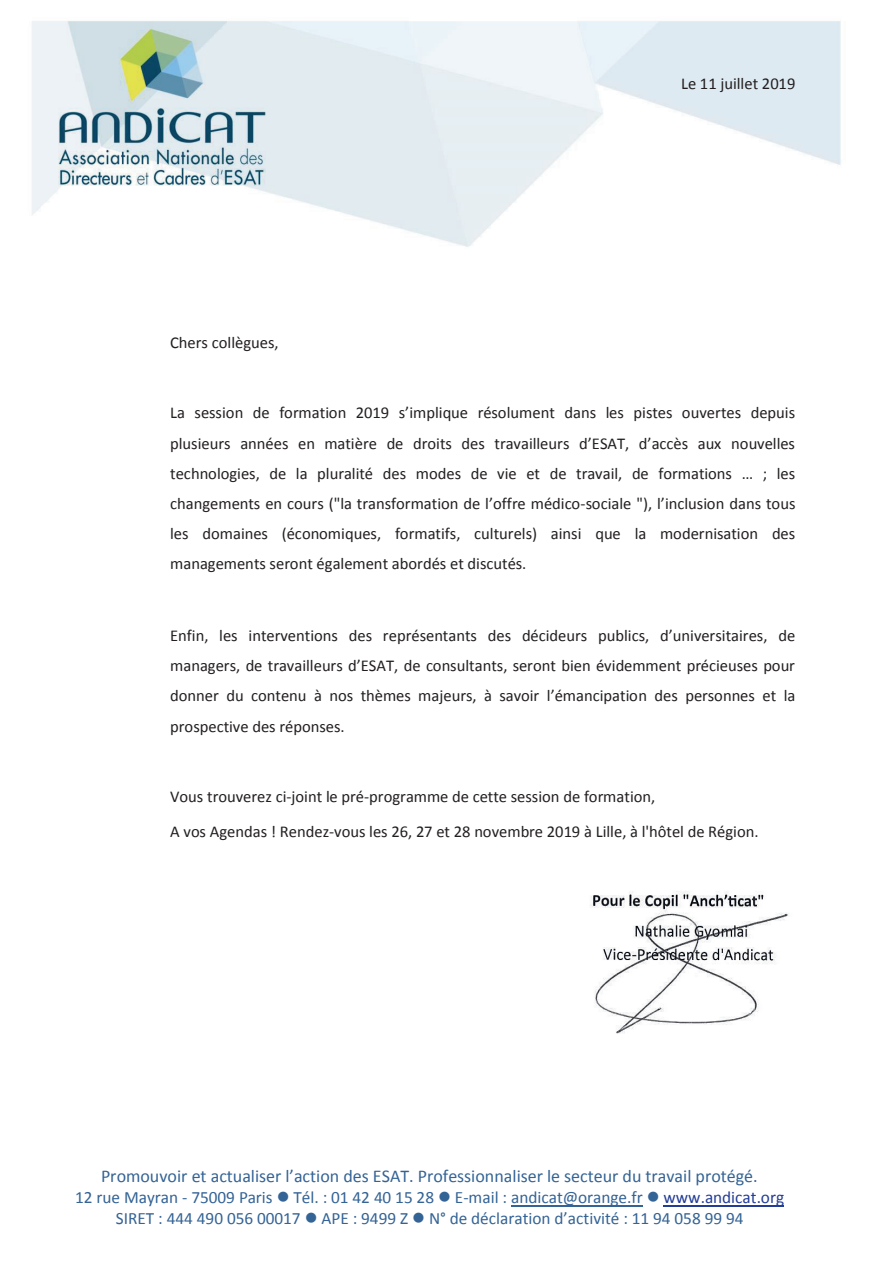
<style>
.page{position:relative;width:893px;height:1263px;background:#fff}
.page>*{position:absolute;margin:0;border:0;box-sizing:border-box;transform-origin:0 0}
.t1{font:18px "Calibri";color:#346395}
.t2{font:17.25px/21px "Calibri";color:#346395;text-align:center}
.t3{font:16.5px/30.3px "Calibri";color:#231f20;text-align:justify}
.s1{color:#233d97}
</style>
<div class="page">
<img style="left:32px;top:21px;width:809px;height:226px">
<hr style="left:511px;top:1205px;width:132px;height:1px;background:#346395">
<hr style="left:664px;top:1205px;width:120px;height:1px;background:#233d97">
<img style="left:591px;top:891px;width:198px;height:143px">
<p class="t3" style="left:170px;top:327px;width:110px">Chers collègues,</p>
<p class="t3" style="left:681px;top:68px;width:116px">Le 11 juillet 2019</p>
<p class="t3" style="left:170px;top:398px;width:627px">La session de formation 2019 s’implique résolument dans les pistes ouvertes depuis plusieurs années en matière de droits des travailleurs d’ESAT, d’accès aux nouvelles technologies, de la pluralité des modes de vie et de travail, de formations … ; les changements en cours ("la transformation de l’offre médico-sociale "), l’inclusion dans tous les domaines (économiques, formatifs, culturels) ainsi que la modernisation des managements seront également abordés et discutés.</p>
<p class="t3" style="left:170px;top:620px;width:627px">Enfin, les interventions des représentants des décideurs publics, d’universitaires, de managers, de travailleurs d’ESAT, de consultants, seront bien évidemment précieuses pour donner du contenu à nos thèmes majeurs, à savoir l’émancipation des personnes et la prospective des réponses.</p>
<p class="t3" style="left:170px;top:779px;width:590px;line-height:34.5px">Vous trouverez ci-joint le pré-programme de cette session de formation,<br>A vos Agendas ! Rendez-vous les 26, 27 et 28 novembre 2019 à Lille, à l'hôtel de Région.</p>
<p class="t1" style="left:101px;top:1165px;width:658px">Promouvoir et actualiser l’action des ESAT. Professionnaliser le secteur du travail protégé.</p>
<p class="t2" style="left:75px;top:1187px;width:711px">12 rue Mayran - 75009 Paris ● Tél. : 01 42 40 15 28 ● E-mail : andicat@orange.fr ● <span class="s1">www.andicat.org<br></span>SIRET : 444 490 056 00017 ● APE : 9499 Z ● N° de déclaration d’activité : 11 94 058 99 94</p>
</div>
